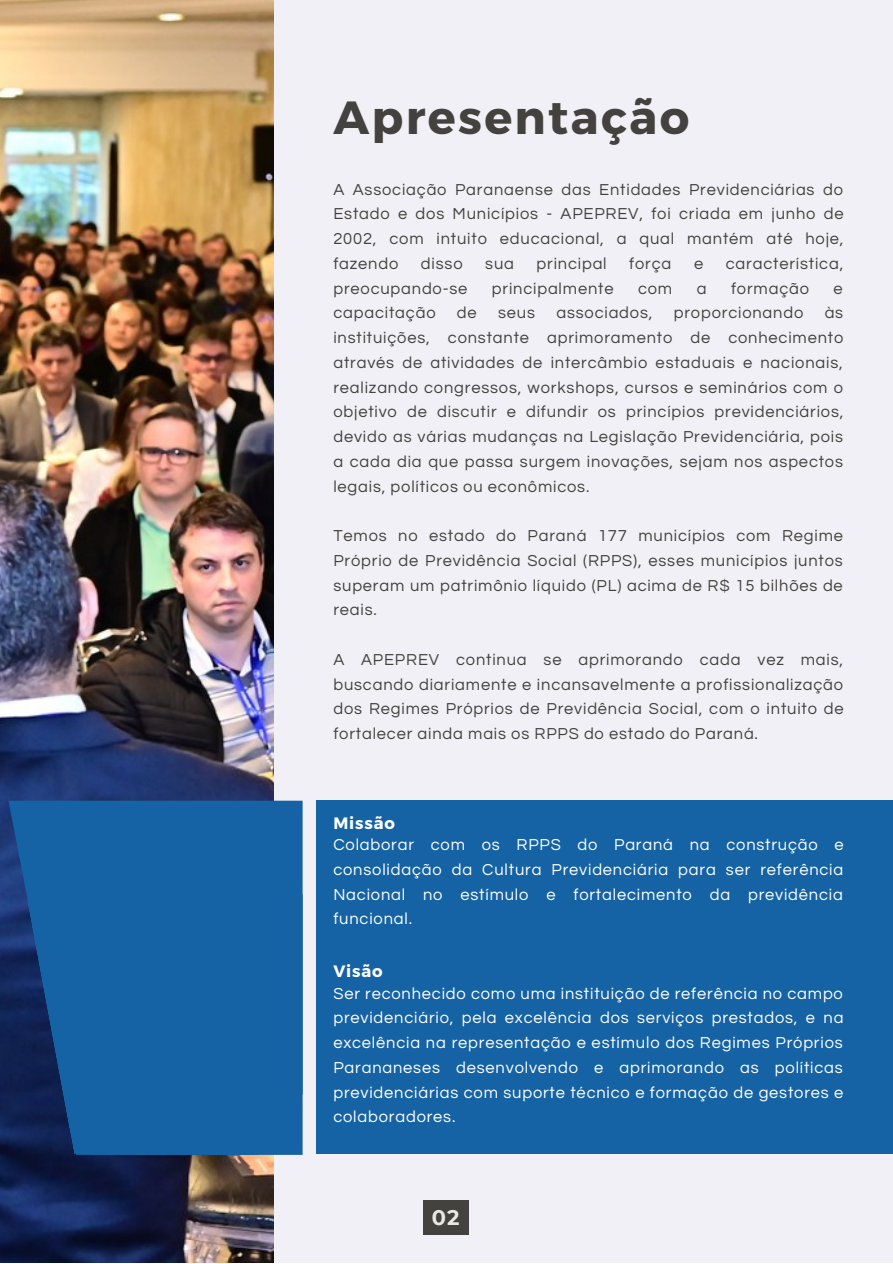
<style>
.page{position:relative;width:893px;height:1264px;background:#fff}
.page>*{position:absolute;margin:0;border:0;box-sizing:border-box;transform-origin:0 0}
.t1{font:700 46.5px "Montserrat";letter-spacing:.05em;color:#44423e}
.t2{font:700 21px "Montserrat";color:#ebe9e7}
.t3{font:16.5px/24.8px "Questrial";letter-spacing:.05em;color:#44423e;text-align:justify}
.t4{font:16.5px/24.8px "Questrial";letter-spacing:.05em;color:#fff}
.t5{font:700 16.5px "Montserrat";letter-spacing:.05em;color:#fff}
</style>
<div class="page">
<div style="left:0;top:0;width:892px;height:1262px;background:#f1f0f6"></div>
<img style="left:0;top:0;width:274px;height:1262px">
<svg style="left:8px;top:800px;width:294px;height:294px;background:#155896"></svg>
<div style="left:316px;top:800px;width:576px;height:354px;background:#1563a4"></div>
<svg style="left:27px;top:866px;width:271px;height:262px;background:#145a99"></svg>
<svg style="left:32px;top:891px;width:270px;height:263px;background:#145a99"></svg>
<div style="left:76px;top:972px;width:182px;height:182px;background:#1563a4"></div>
<div style="left:423px;top:1200px;width:45px;height:34px;background:#44423e"></div>
<h1 class="t1" style="left:333px;top:87px;width:357px">Apresentação</h1>
<p class="t3" style="left:333px;top:177px;width:511px">A Associação Paranaense das Entidades Previdenciárias do Estado e dos Municípios - APEPREV, foi criada em junho de 2002, com intuito educacional, a qual mantém até hoje, fazendo</p>
<p class="t3" style="left:421px;top:251px;width:43px">disso</p>
<p class="t3" style="left:485px;top:251px;width:30px">sua</p>
<p class="t3" style="left:536px;top:251px;width:72px">principal</p>
<p class="t3" style="left:629px;top:251px;width:44px">força</p>
<p class="t3" style="left:694px;top:251px;width:11px">e</p>
<p class="t3" style="left:725px;top:251px;width:119px">característica,</p>
<p class="t3" style="left:333px;top:276px;width:135px">preocupando-se</p>
<p class="t3" style="left:492px;top:276px;width:123px">principalmente</p>
<p class="t3" style="left:638px;top:276px;width:36px">com</p>
<p class="t3" style="left:696px;top:276px;width:11px">a</p>
<p class="t3" style="left:731px;top:276px;width:79px">formação</p>
<p class="t3" style="left:833px;top:276px;width:11px">e</p>
<p class="t3" style="left:333px;top:301px;width:104px">capacitação</p>
<p class="t3" style="left:457px;top:301px;width:21px">de</p>
<p class="t3" style="left:498px;top:301px;width:38px">seus</p>
<p class="t3" style="left:556px;top:301px;width:98px">associados,</p>
<p class="t3" style="left:673px;top:301px;width:131px">proporcionando</p>
<p class="t3" style="left:333px;top:301px;width:511px;text-indent:491px">às instituições, constante aprimoramento de conhecimento através de atividades de intercâmbio estaduais e nacionais, realizando congressos, workshops, cursos e seminários com o objetivo de discutir e difundir os princípios previdenciários, devido as várias mudanças na Legislação Previdenciária, pois a cada dia que passa surgem inovações, sejam nos aspectos legais, políticos ou econômicos.</p>
<p class="t3" style="left:333px;top:523px;width:511px">Temos no estado do Paraná 177 municípios com Regime Próprio de Previdência Social (RPPS), esses municípios juntos superam um patrimônio líquido (PL) acima de R$ 15 bilhões de reais.</p>
<p class="t3" style="left:333px;top:647px;width:512px">A APEPREV continua se aprimorando cada vez mais, buscando diariamente e incansavelmente a profissionalização dos Regimes Próprios de Previdência Social, com o intuito de fortalecer ainda mais os RPPS do estado do Paraná.</p>
<p class="t4" style="left:333px;top:808px;width:511px">Missão<br>Colaborar com os RPPS do Paraná na construção e consolidação da Cultura Previdenciária para ser referência Nacional no estímulo e fortalecimento da previdência funcional.</p>
<p class="t4" style="left:333px;top:956px;width:511px">Visão<br>Ser reconhecido como uma instituição de referência no campo previdenciário, pela excelência dos serviços prestados, e na excelência na representação e estímulo dos Regimes Próprios Parananeses desenvolvendo e aprimorando as políticas previdenciárias com suporte técnico e formação de gestores e colaboradores.</p>
<p class="t5" style="left:333px;top:812px;width:63px">Missão</p>
<p class="t5" style="left:333px;top:960px;width:51px">Visão</p>
<p class="t2" style="left:432px;top:1204px;width:29px">02</p>
</div>
